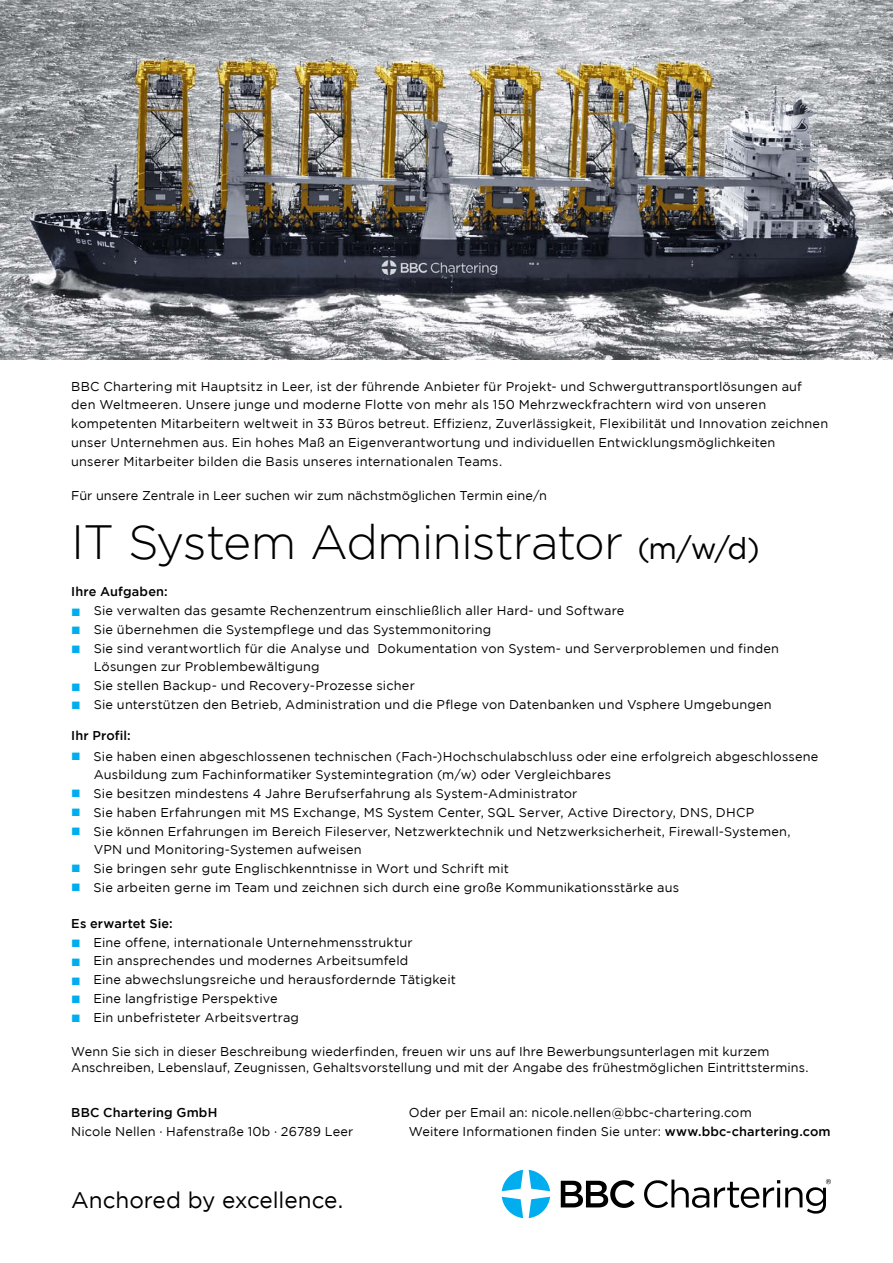
<style>
.page{position:relative;width:893px;height:1263px;background:#fff}
.page>*{position:absolute;margin:0;border:0;box-sizing:border-box;transform-origin:0 0}
.t1{font:300 48px "Gotham";letter-spacing:-.025em;color:#000}
.t2{font:22.5px "Gotham";letter-spacing:-.005em;color:#000}
.t3{font:12.75px/18.8px "Gotham";letter-spacing:.015em;color:#000}
.t4{font:500 12.75px "Gotham";letter-spacing:.01em;color:#000}
.s1{font-weight:400;font-size:30px}
.s2{color:#00aeef}
.s3{font-weight:500}
</style>
<div class="page">
<img style="left:0;top:0;width:893px;height:359px">
<svg style="left:561px;top:1179px;width:270px;height:34px"></svg>
<svg style="left:502px;top:1170px;width:48px;height:48px"></svg>
<p class="t3" style="left:71px;top:376px;width:759px">BBC Chartering mit Hauptsitz in Leer, ist der führende Anbieter für Projekt- und Schwerguttransportlösungen auf den Weltmeeren. Unsere junge und moderne Flotte von mehr als 150 Mehrzweckfrachtern wird von unseren kompetenten Mitarbeitern weltweit in 33 Büros betreut. Effizienz, Zuverlässigkeit, Flexibilität und Innovation zeichnen unser Unternehmen aus. Ein hohes Maß an Eigenverantwortung und individuellen Entwicklungsmöglichkeiten<br>unserer Mitarbeiter bilden die Basis unseres internationalen Teams.</p>
<p class="t3" style="left:71px;top:486px;width:477px">Für unsere Zentrale in Leer suchen wir zum nächstmöglichen Termin eine/n</p>
<h1 class="t1" style="left:71px;top:516px;width:690px">IT System Administrator <span class="s1">(m/w/d)</span></h1>
<p class="t4" style="left:71px;top:585px;width:98px">Ihre Aufgaben:</p>
<p class="t3" style="left:71px;top:601px;width:555px"><span class="s2">■</span> Sie verwalten das gesamte Rechenzentrum einschließlich aller Hard- und Software</p>
<p class="t3" style="left:71px;top:620px;width:422px"><span class="s2">■</span> Sie übernehmen die Systempflege und das Systemmonitoring</p>
<p class="t3" style="left:94px;top:638px;width:687px;text-indent:-23px"><span class="s2">■</span> Sie sind verantwortlich für die Analyse und Dokumentation von System- und Serverproblemen und finden<br>Lösungen zur Problembewältigung</p>
<p class="t3" style="left:71px;top:676px;width:345px"><span class="s2">■</span> Sie stellen Backup- und Recovery-Prozesse sicher</p>
<p class="t3" style="left:71px;top:695px;width:702px"><span class="s2">■</span> Sie unterstützen den Betrieb, Administration und die Pflege von Datenbanken und Vsphere Umgebungen</p>
<p class="t4" style="left:71px;top:729px;width:61px">Ihr Profil:</p>
<p class="t3" style="left:94px;top:746px;width:726px;text-indent:-23px"><span class="s2">■</span> Sie haben einen abgeschlossenen technischen (Fach-)Hochschulabschluss oder eine erfolgreich abgeschlossene<br>Ausbildung zum Fachinformatiker Systemintegration (m/w) oder Vergleichbares</p>
<p class="t3" style="left:71px;top:784px;width:508px"><span class="s2">■</span> Sie besitzen mindestens 4 Jahre Berufserfahrung als System-Administrator</p>
<p class="t3" style="left:71px;top:803px;width:685px"><span class="s2">■</span> Sie haben Erfahrungen mit MS Exchange, MS System Center, SQL Server, Active Directory, DNS, DHCP</p>
<p class="t3" style="left:94px;top:821px;width:698px;text-indent:-23px"><span class="s2">■</span> Sie können Erfahrungen im Bereich Fileserver, Netzwerktechnik und Netzwerksicherheit, Firewall-Systemen,<br>VPN und Monitoring-Systemen aufweisen</p>
<p class="t3" style="left:71px;top:859px;width:439px"><span class="s2">■</span> Sie bringen sehr gute Englischkenntnisse in Wort und Schrift mit</p>
<p class="t3" style="left:71px;top:878px;width:609px"><span class="s2">■</span> Sie arbeiten gerne im Team und zeichnen sich durch eine große Kommunikationsstärke aus</p>
<p class="t4" style="left:71px;top:916px;width:103px">Es erwartet Sie:</p>
<p class="t3" style="left:71px;top:933px;width:343px"><span class="s2">■</span> Eine offene, internationale Unternehmensstruktur</p>
<p class="t3" style="left:71px;top:951px;width:339px"><span class="s2">■</span> Ein ansprechendes und modernes Arbeitsumfeld</p>
<p class="t3" style="left:71px;top:970px;width:386px"><span class="s2">■</span> Eine abwechslungsreiche und herausfordernde Tätigkeit</p>
<p class="t3" style="left:71px;top:989px;width:208px"><span class="s2">■</span> Eine langfristige Perspektive</p>
<p class="t3" style="left:71px;top:1007px;width:229px"><span class="s2">■</span> Ein unbefristeter Arbeitsvertrag</p>
<p class="t3" style="left:71px;top:1043px;width:739px;line-height:15.8px">Wenn Sie sich in dieser Beschreibung wiederfinden, freuen wir uns auf Ihre Bewerbungsunterlagen mit kurzem<br>Anschreiben, Lebenslauf, Zeugnissen, Gehaltsvorstellung und mit der Angabe des frühestmöglichen Eintrittstermins.</p>
<p class="t4" style="left:71px;top:1105px;width:148px">BBC Chartering GmbH</p>
<p class="t3" style="left:409px;top:1103px;width:345px">Oder per Email an: nicole.nellen@bbc-chartering.com</p>
<p class="t3" style="left:71px;top:1122px;width:284px">Nicole Nellen · Hafenstraße 10b · 26789 Leer</p>
<p class="t3" style="left:409px;top:1122px;width:423px">Weitere Informationen finden Sie unter: <span class="s3">www.bbc-chartering.com</span></p>
<h2 class="t2" style="left:71px;top:1187px;width:273px">Anchored by excellence.</h2>
</div>
